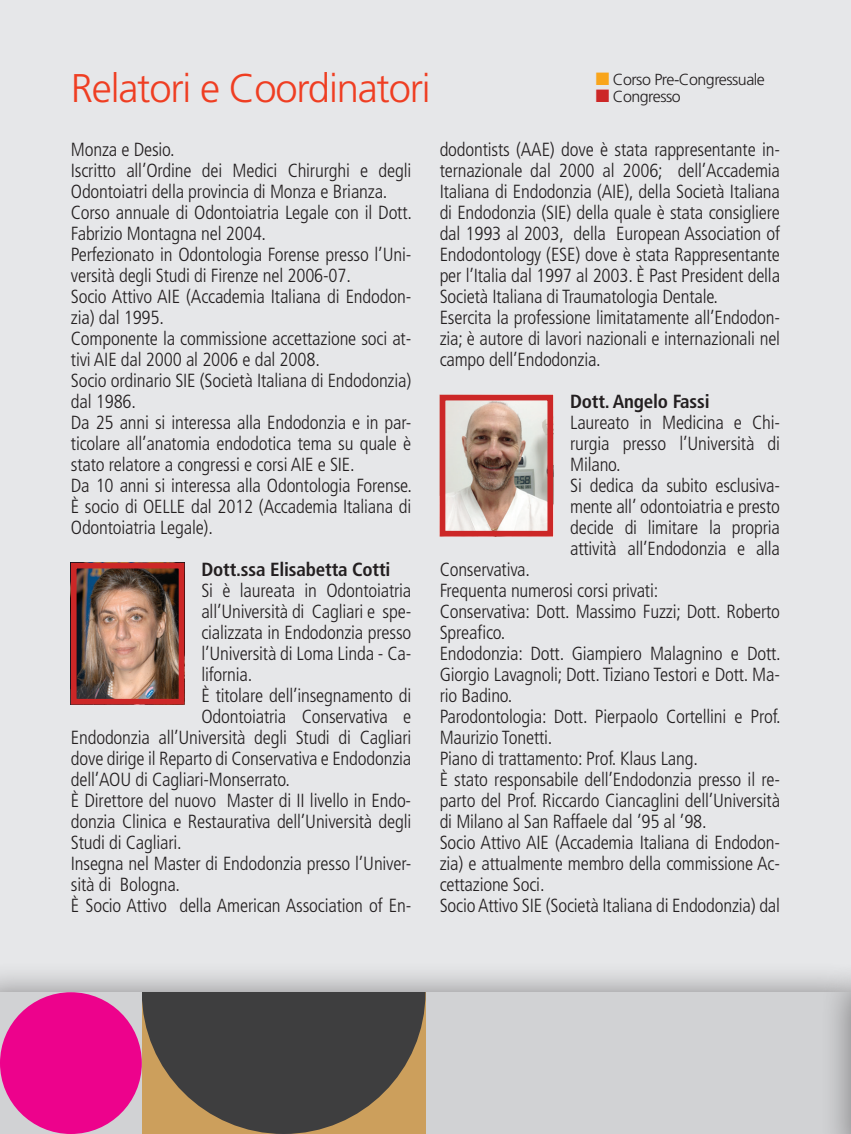
<style>
.page{position:relative;width:851px;height:1134px;background:#fff}
.page>*{position:absolute;margin:0;border:0;box-sizing:border-box;transform-origin:0 0}
.t1{font:300 40px "Frutiger";letter-spacing:-.03em;color:#ef3e22}
.t2{font:300 condensed 19px/21px "Frutiger";letter-spacing:-.01em;color:#231f20}
.t3{font:700 condensed 19px "Frutiger";letter-spacing:-.01em;color:#231f20}
.t4{font:300 16px "Frutiger";letter-spacing:-.03em;color:#231f20}
.s1{color:#f9a51b}
.s2{color:#cc2727}
</style>
<div class="page">
<div style="left:0;top:0;width:850px;height:1134px;background:#e6e7e9"></div>
<div style="left:0;top:960px;width:850px;height:174px;background:#231f20;opacity:.5"></div>
<div style="left:0;top:992px;width:850px;height:142px;background:#d1d2d4"></div>
<div style="left:819px;top:960px;width:31px;height:174px;background:#231f20;opacity:.5"></div>
<svg style="left:142px;top:992px;width:283px;height:142px;background:#5c5245"></svg>
<div style="left:0;top:992px;width:142px;height:142px;background:#ed028c;border-radius:50%"></div>
<img style="left:78px;top:570px;width:99px;height:127px">
<div style="left:71px;top:563px;width:113px;height:141px;border:6px solid #cc2727"></div>
<img style="left:446px;top:402px;width:100px;height:127px">
<div style="left:439px;top:395px;width:114px;height:141px;border:6px solid #cc2727"></div>
<h1 class="t1" style="left:71px;top:66px;width:361px">Relatori e Coordinatori</h1>
<p class="t4" style="left:595px;top:71px;width:171px"><span class="s1">■</span> Corso Pre-Congressuale</p>
<p class="t4" style="left:595px;top:87px;width:87px"><span class="s2">■</span> Congresso</p>
<p class="t2" style="left:71px;top:139px;width:342px">Monza e Desio.<br>Iscritto all’Ordine dei Medici Chirurghi e degli Odontoiatri della provincia di Monza e Brianza.<br>Corso annuale di Odontoiatria Legale con il Dott.<br>Fabrizio Montagna nel 2004.<br>Perfezionato in Odontologia Forense presso l’Uni&shy;versità degli Studi di Firenze nel 2006-07.<br>Socio Attivo AIE (Accademia Italiana di Endodon&shy;zia) dal 1995.<br>Componente la commissione accettazione soci at&shy;tivi AIE dal 2000 al 2006 e dal 2008.<br>Socio ordinario SIE (Società Italiana di Endodonzia) dal 1986.<br>Da 25 anni si interessa alla Endodonzia e in par&shy;ticolare all’anatomia endodotica tema su quale è stato relatore a congressi e corsi AIE e SIE.<br>Da 10 anni si interessa alla Odontologia Forense.<br>È socio di OELLE dal 2012 (Accademia Italiana di Odontoiatria Legale).</p>
<p class="t3" style="left:201px;top:558px;width:191px">Dott.ssa Elisabetta Cotti</p>
<p class="t2" style="left:201px;top:580px;width:211px">Si è laureata in Odontoiatria</p>
<p class="t2" style="left:201px;top:601px;width:211px">all’Università di Cagliari e spe-</p>
<p class="t2" style="left:201px;top:622px;width:211px">cializzata in Endodonzia presso</p>
<p class="t2" style="left:201px;top:643px;width:211px">l’Università di Loma Linda - Ca-</p>
<p class="t2" style="left:201px;top:664px;width:52px">lifornia.</p>
<p class="t2" style="left:201px;top:685px;width:211px">È titolare dell’insegnamento di</p>
<p class="t2" style="left:201px;top:706px;width:211px">Odontoiatria Conservativa e</p>
<p class="t2" style="left:71px;top:727px;width:342px">Endodonzia all’Università degli Studi di Cagliari</p>
<p class="t2" style="left:71px;top:748px;width:342px">dove dirige il Reparto di Conservativa e Endodonzia</p>
<p class="t2" style="left:71px;top:769px;width:221px">dell’AOU di Cagliari-Monserrato.</p>
<p class="t2" style="left:71px;top:790px;width:342px">È Direttore del nuovo Master di II livello in Endo-</p>
<p class="t2" style="left:71px;top:811px;width:342px">donzia Clinica e Restaurativa dell’Università degli</p>
<p class="t2" style="left:71px;top:832px;width:112px">Studi di Cagliari.</p>
<p class="t2" style="left:71px;top:853px;width:342px">Insegna nel Master di Endodonzia presso l’Univer-</p>
<p class="t2" style="left:71px;top:874px;width:111px">sità di Bologna.</p>
<p class="t2" style="left:71px;top:895px;width:342px">È Socio Attivo della American Association of En-</p>
<p class="t2" style="left:439px;top:139px;width:342px">dodontists (AAE) dove è stata rappresentante in&shy;ternazionale dal 2000 al 2006; dell’Accademia Italiana di Endodonzia (AIE), della Società Italiana di Endodonzia (SIE) della quale è stata consigliere dal 1993 al 2003, della European Association of Endodontology (ESE) dove è stata Rappresentante per l’Italia dal 1997 al 2003. È Past President della Società Italiana di Traumatologia Dentale.<br>Esercita la professione limitatamente all’Endodon&shy;zia; è autore di lavori nazionali e internazionali nel campo dell’Endodonzia.</p>
<p class="t3" style="left:570px;top:390px;width:141px">Dott. Angelo Fassi</p>
<p class="t2" style="left:570px;top:412px;width:211px">Laureato in Medicina e Chi&shy;rurgia presso l’Università di<br>Milano.<br>Si dedica da subito esclusiva&shy;mente all’ odontoiatria e presto decide di limitare la propria attività all’Endodonzia e alla</p>
<p class="t2" style="left:439px;top:559px;width:342px">Conservativa.<br>Frequenta numerosi corsi privati:<br>Conservativa: Dott. Massimo Fuzzi; Dott. Roberto Spreafico.<br>Endodonzia: Dott. Giampiero Malagnino e Dott.<br>Giorgio Lavagnoli; Dott. Tiziano Testori e Dott. Ma&shy;rio Badino.<br>Parodontologia: Dott. Pierpaolo Cortellini e Prof.<br>Maurizio Tonetti.<br>Piano di trattamento: Prof. Klaus Lang.<br>È stato responsabile dell’Endodonzia presso il re&shy;parto del Prof. Riccardo Ciancaglini dell’Università di Milano al San Raffaele dal ’95 al ’98.<br>Socio Attivo AIE (Accademia Italiana di Endodon&shy;zia) e attualmente membro della commissione Ac&shy;cettazione Soci.<br>Socio Attivo SIE (Società Italiana di Endodonzia) dal</p>
</div>
